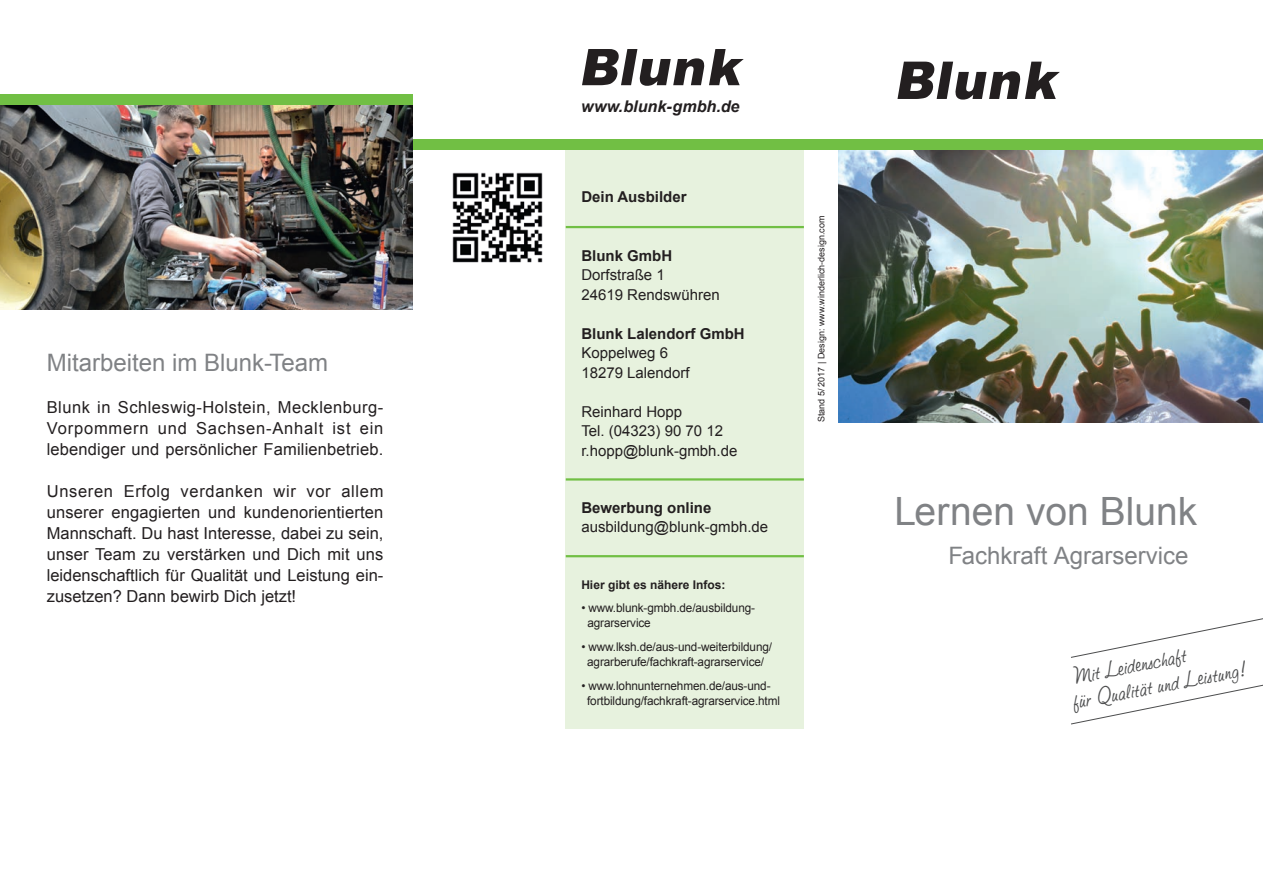
<style>
.page{position:relative;width:1263px;height:893px;background:#fff}
.page>*{position:absolute;margin:0;border:0;box-sizing:border-box;transform-origin:0 0}
.t1{font:39px "Arial";color:#808285}
.t2{font:25.05px "AT Studio Script";color:#4b4c4d}
.Head_grau_groß_neu{font:24px "Arial";color:#808285}
.Fliestext_blau{font:16.5px/21px "Arial";letter-spacing:.03em;color:#231f20}
.Fliestext_blau-2{font:16.5px "Arial";letter-spacing:.01em;color:#231f20}
.lauftext{font:italic 700 16.2px "Arial";color:#231f20}
.lauftext-2{font:15px "Arial";color:#231f20}
.lauftext-3{font:700 15px "Arial";color:#231f20}
.Fliestext_blau-3{font:12px "Arial";letter-spacing:-.01em;color:#231f20}
.Fliestext_blau-4{font:700 12px "Arial";color:#231f20}
.Fliestext_blau-5{font:9px "Arial";color:#231f20}
</style>
<div class="page">
<div style="left:566px;top:144px;width:238px;height:585px;background:#e7f2de"></div>
<hr style="left:566px;top:478px;width:238px;height:3px;background:#71bf44">
<hr style="left:566px;top:226px;width:238px;height:2px;background:#71bf44">
<hr style="left:566px;top:555px;width:238px;height:2px;background:#71bf44">
<img style="left:838px;top:150px;width:425px;height:272px">
<div style="left:402px;top:139px;width:861px;height:11px;background:#71bf44"></div>
<img style="left:0;top:105px;width:412px;height:205px">
<div style="left:0;top:94px;width:412px;height:11px;background:#71bf44"></div>
<img style="left:452px;top:172px;width:91px;height:91px">
<svg style="left:582px;top:49px;width:162px;height:37px"></svg>
<svg style="left:1071px;top:618px;width:192px;height:40px"></svg>
<svg style="left:1071px;top:684px;width:192px;height:41px"></svg>
<svg style="left:897px;top:62px;width:163px;height:38px"></svg>
<p class="Head_grau_groß_neu" style="left:47px;top:346px;width:283px">Mitarbeiten im Blunk-Team</p>
<p class="Fliestext_blau" style="left:47px;top:396px;width:338px">Blunk in Schleswig-Holstein, Mecklenburg-<br>Vorpommern und Sachsen-Anhalt ist ein</p>
<p class="Fliestext_blau-2" style="left:47px;top:438px;width:338px">lebendiger und persönlicher Familienbetrieb.</p>
<p class="Fliestext_blau" style="left:47px;top:480px;width:338px">Unseren Erfolg verdanken wir vor allem</p>
<p class="Fliestext_blau" style="left:47px;top:501px;width:338px;text-align:justify">unserer engagierten und kundenorientierten Mannschaft. Du hast Interesse, dabei zu sein, unser Team zu verstärken und Dich mit uns leidenschaftlich für Qualität und Leistung ein&shy;zusetzen? Dann bewirb Dich jetzt!</p>
<p class="lauftext" style="left:581px;top:96px;width:160px">www.blunk-gmbh.de</p>
<p class="lauftext-3" style="left:581px;top:187px;width:107px">Dein Ausbilder</p>
<p class="lauftext-3" style="left:581px;top:246px;width:92px">Blunk GmbH</p>
<p class="lauftext-2" style="left:581px;top:265px;width:85px">Dorfstraße 1</p>
<p class="lauftext-2" style="left:581px;top:285px;width:140px">24619 Rendswühren</p>
<p class="lauftext-3" style="left:581px;top:324px;width:165px">Blunk Lalendorf GmbH</p>
<p class="lauftext-2" style="left:581px;top:343px;width:88px">Koppelweg 6</p>
<p class="lauftext-2" style="left:581px;top:363px;width:110px">18279 Lalendorf</p>
<p class="lauftext-2" style="left:581px;top:402px;width:102px">Reinhard Hopp</p>
<p class="lauftext-2" style="left:581px;top:421px;width:143px">Tel. (04323) 90 70 12</p>
<p class="lauftext-2" style="left:581px;top:441px;width:158px">r.hopp@blunk-gmbh.de</p>
<p class="lauftext-3" style="left:581px;top:498px;width:132px">Bewerbung online</p>
<p class="lauftext-2" style="left:581px;top:517px;width:188px">ausbildung@blunk-gmbh.de</p>
<p class="Fliestext_blau-4" style="left:581px;top:577px;width:146px">Hier gibt es nähere Infos:</p>
<p class="Fliestext_blau-3" style="left:581px;top:600px;width:175px">• www.blunk-gmbh.de/ausbildung-</p>
<p class="Fliestext_blau-3" style="left:587px;top:615px;width:65px">agrarservice</p>
<p class="Fliestext_blau-3" style="left:581px;top:639px;width:192px">• www.lksh.de/aus-und-weiterbildung/</p>
<p class="Fliestext_blau-3" style="left:587px;top:654px;width:179px">agrarberufe/fachkraft-agrarservice/</p>
<p class="Fliestext_blau-3" style="left:581px;top:678px;width:191px">• www.lohnunternehmen.de/aus-und-</p>
<p class="Fliestext_blau-3" style="left:587px;top:693px;width:194px">fortbildung/fachkraft-agrarservice.html</p>
<p class="Fliestext_blau-5" style="left:815px;top:422px;width:208px;rotate:-90deg">Stand 5/ 2017 | Design: www.winderlich-design.com</p>
<p class="t1" style="left:894px;top:486px;width:304px">Lernen von Blunk</p>
<p class="Head_grau_groß_neu" style="left:948px;top:540px;width:242px">Fachkraft Agrarservice</p>
<p class="t2" style="left:1071px;top:663px;width:117px;rotate:-11deg">Mit Leidenschaft</p>
<p class="t2" style="left:1071px;top:688px;width:179px;rotate:-11deg">für Qualität und Leistung!</p>
</div>
